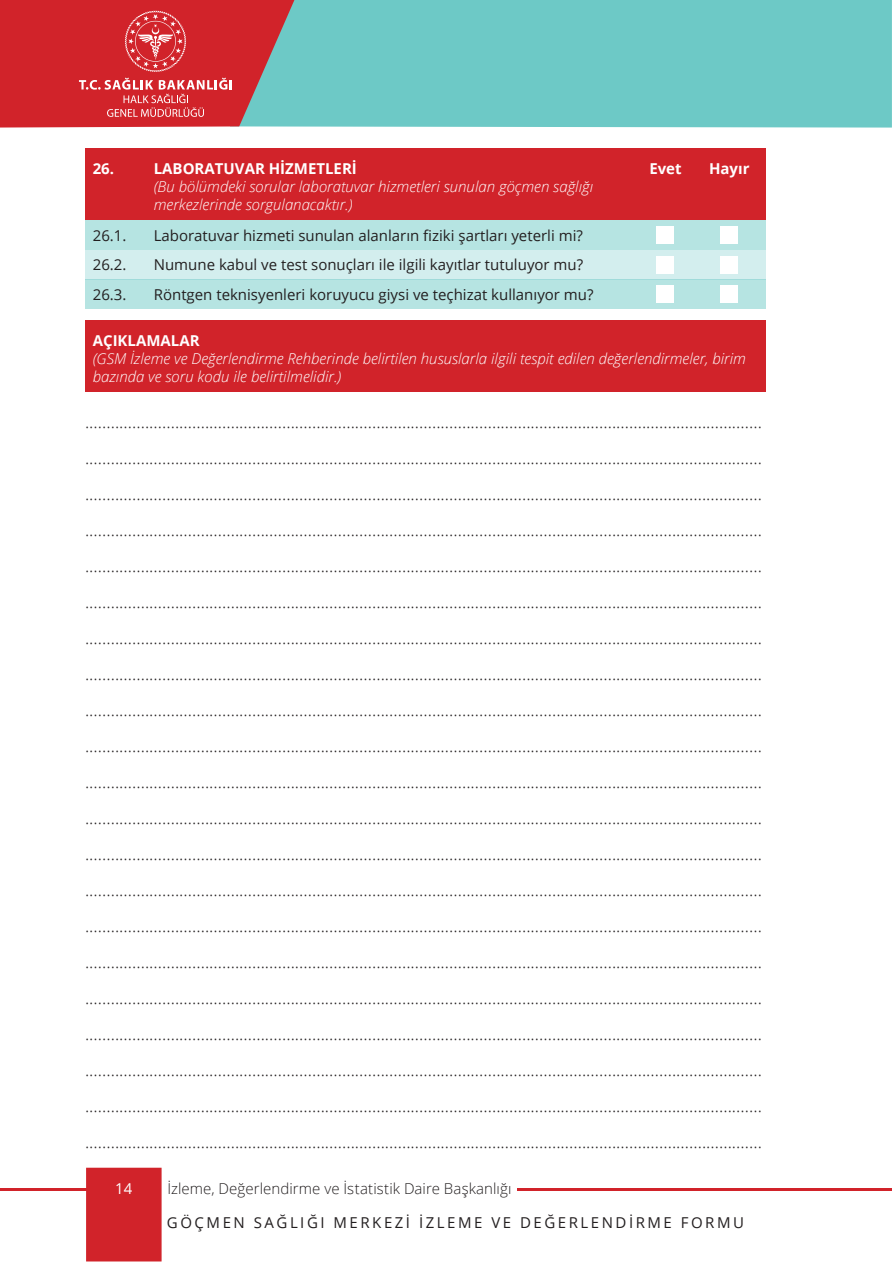
<style>
.page{position:relative;width:893px;height:1263px;background:#fff}
.page>*{position:absolute;margin:0;border:0;box-sizing:border-box;transform-origin:0 0}
.t1{font:300 18px/36px "Open Sans";color:#231f20;text-align:justify}
.t2{font:italic 300 15px/18px "Open Sans";color:#fff}
.t3{font:15px "Open Sans";color:#231f20}
.t4{font:300 15px "Open Sans";letter-spacing:.005em;color:#231f20}
.t5{font:15px "Open Sans";letter-spacing:.17em;color:#231f20}
.t6{font:700 15px "Open Sans";color:#fff}
.t7{font:15px "Open Sans";color:#fff}
</style>
<div class="page">
<hr style="left:0;top:1188px;width:892px;height:3px;background:#d1232a">
<div style="left:294px;top:0;width:598px;height:128px;background:#6dc9c6"></div>
<div style="left:162px;top:1182px;width:355px;height:14px;background:#fff"></div>
<div style="left:86px;top:1168px;width:76px;height:93px;background:#d1232a;border:2px solid #d1232a"></div>
<svg style="left:0;top:0;width:294px;height:128px;background:#ca3d43"></svg>
<div style="left:145px;top:149px;width:620px;height:71px;background:#d1232a"></div>
<div style="left:85px;top:149px;width:60px;height:71px;background:#d1232a"></div>
<div style="left:145px;top:220px;width:620px;height:30px;background:#b6e4e2"></div>
<div style="left:657px;top:226px;width:17px;height:17px;background:#fff"></div>
<div style="left:85px;top:220px;width:60px;height:30px;background:#b6e4e2"></div>
<div style="left:721px;top:226px;width:17px;height:17px;background:#fff"></div>
<div style="left:145px;top:250px;width:620px;height:29px;background:#d3eeee"></div>
<div style="left:657px;top:256px;width:17px;height:17px;background:#fff"></div>
<div style="left:85px;top:250px;width:60px;height:29px;background:#d3eeee"></div>
<div style="left:721px;top:256px;width:17px;height:17px;background:#fff"></div>
<div style="left:145px;top:279px;width:620px;height:30px;background:#b6e4e2"></div>
<div style="left:657px;top:286px;width:17px;height:17px;background:#fff"></div>
<div style="left:85px;top:279px;width:60px;height:30px;background:#b6e4e2"></div>
<div style="left:721px;top:286px;width:17px;height:17px;background:#fff"></div>
<div style="left:85px;top:321px;width:680px;height:71px;background:#d1232a"></div>
<p class="t6" style="left:154px;top:158px;width:205px">LABORATUVAR HİZMETLERİ</p>
<p class="t2" style="left:154px;top:177px;width:441px">(Bu bölümdeki sorular laboratuvar hizmetleri sunulan göçmen sağlığı merkezlerinde sorgulanacaktır.)</p>
<p class="t6" style="left:93px;top:158px;width:23px">26.</p>
<p class="t6" style="left:649px;top:158px;width:34px">Evet</p>
<p class="t6" style="left:709px;top:158px;width:42px">Hayır</p>
<p class="t3" style="left:93px;top:225px;width:35px">26.1.</p>
<p class="t3" style="left:154px;top:225px;width:431px">Laboratuvar hizmeti sunulan alanların fiziki şartları yeterli mi?</p>
<p class="t3" style="left:93px;top:255px;width:35px">26.2.</p>
<p class="t3" style="left:154px;top:255px;width:431px">Numune kabul ve test sonuçları ile ilgili kayıtlar tutuluyor mu?</p>
<p class="t3" style="left:93px;top:284px;width:35px">26.3.</p>
<p class="t3" style="left:154px;top:284px;width:441px">Röntgen teknisyenleri koruyucu giysi ve teçhizat kullanıyor mu?</p>
<p class="t6" style="left:93px;top:330px;width:108px">AÇIKLAMALAR</p>
<p class="t2" style="left:93px;top:349px;width:655px">(GSM İzleme ve Değerlendirme Rehberinde belirtilen hususlarla ilgili tespit edilen değerlendirmeler, birim bazında ve soru kodu ile belirtilmelidir.)</p>
<p class="t1" style="left:85px;top:403px;width:678px">.............................................................................................................................................................. .............................................................................................................................................................. .............................................................................................................................................................. .............................................................................................................................................................. .............................................................................................................................................................. .............................................................................................................................................................. .............................................................................................................................................................. .............................................................................................................................................................. .............................................................................................................................................................. .............................................................................................................................................................. .............................................................................................................................................................. .............................................................................................................................................................. .............................................................................................................................................................. .............................................................................................................................................................. .............................................................................................................................................................. .............................................................................................................................................................. .............................................................................................................................................................. .............................................................................................................................................................. .............................................................................................................................................................. .............................................................................................................................................................. ..............................................................................................................................................................</p>
<p class="t7" style="left:115px;top:1178px;width:19px">14</p>
<p class="t4" style="left:167px;top:1178px;width:346px">İzleme, Değerlendirme ve İstatistik Daire Başkanlığı</p>
<p class="t5" style="left:167px;top:1212px;width:579px">GÖÇMEN SAĞLIĞI MERKEZİ İZLEME VE DEĞERLENDİRME FORMU</p>
</div>
